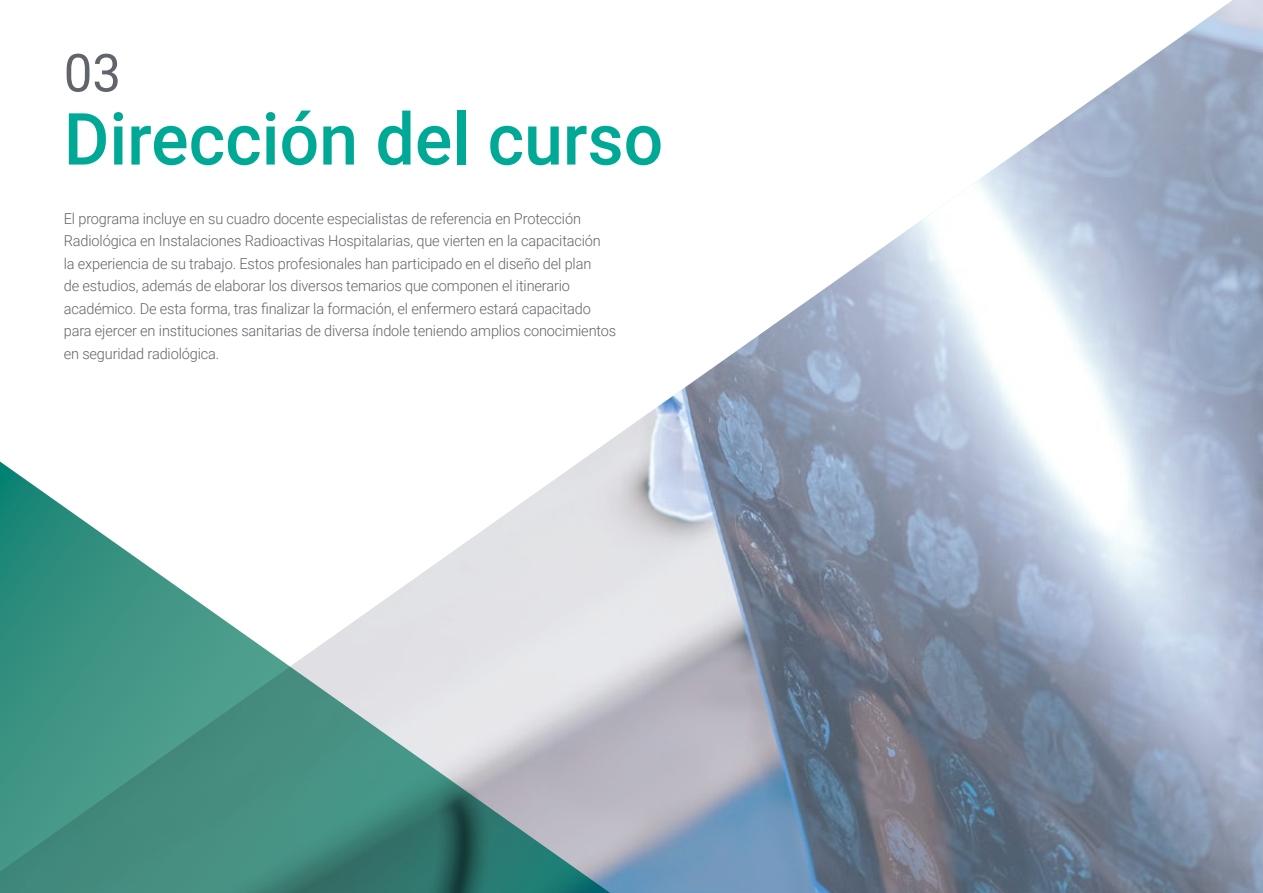
<style>
.page{position:relative;width:1263px;height:893px;background:#fff}
.page>*{position:absolute;margin:0;border:0;box-sizing:border-box;transform-origin:0 0}
.t1{font:500 72px "Roboto";color:#00a996}
.t2{font:52.5px "Roboto";color:#61646a}
.t3{font:300 15px/22.5px "Roboto";letter-spacing:-.01em;color:#61646a}
</style>
<div class="page">
<img style="left:602px;top:0;width:661px;height:893px">
<svg style="left:0;top:446px;width:640px;height:447px"></svg>
<h2 class="t2" style="left:64px;top:36px;width:59px">03</h2>
<h1 class="t1" style="left:64px;top:89px;width:601px">Dirección del curso</h1>
<p class="t3" style="left:64px;top:207px;width:554px">El programa incluye en su cuadro docente especialistas de referencia en Protección Radiológica en Instalaciones Radioactivas Hospitalarias, que vierten en la capacitación<br>la experiencia de su trabajo. Estos profesionales han participado en el diseño del plan<br>de estudios, además de elaborar los diversos temarios que componen el itinerario académico. De esta forma, tras finalizar la formación, el enfermero estará capacitado para ejercer en instituciones sanitarias de diversa índole teniendo amplios conocimientos en seguridad radiológica.</p>
</div>
